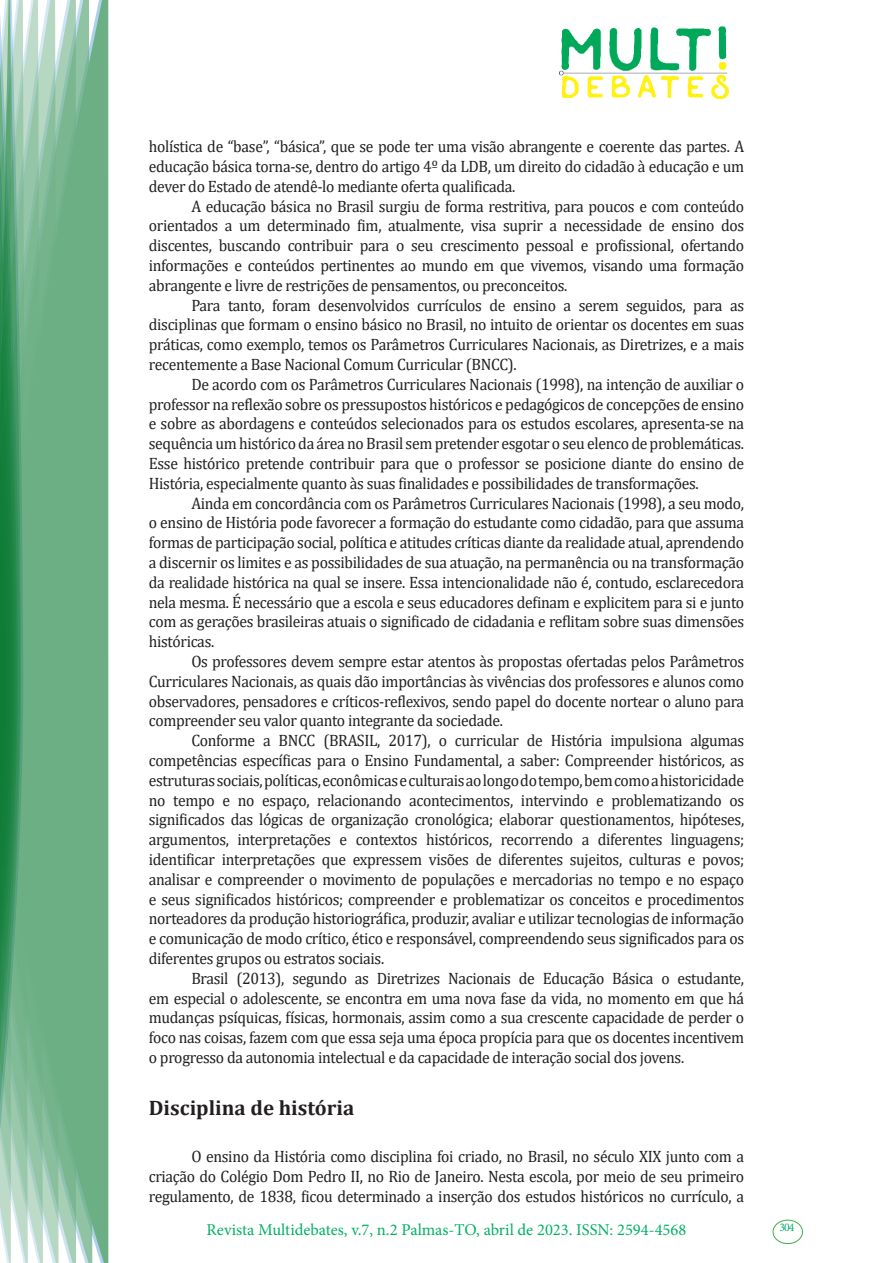
<style>
.page{position:relative;width:893px;height:1263px;background:#fff}
.page>*{position:absolute;margin:0;border:0;box-sizing:border-box;transform-origin:0 0}
.Titulo_2{font:700 21px "Cambria";color:#231f20}
.texto{font:16.5px/19.8px "Cambria";letter-spacing:-.02em;color:#231f20;text-align:justify;scale:.95 1}
.t1{font:16.5px "Minion Pro";color:#00b064}
.t2{font:11.7px "Minion Pro";color:#00b064}
</style>
<div class="page">
<img style="left:559px;top:26px;width:169px;height:72px">
<div style="left:95px;top:0;width:14px;height:1263px;background:#6caf84"></div>
<svg style="left:79px;top:0;width:16px;height:1263px;background:#71b289"></svg>
<svg style="left:62px;top:0;width:17px;height:1263px;background:#75b48c"></svg>
<svg style="left:45px;top:0;width:17px;height:1263px;background:#7cb792"></svg>
<svg style="left:30px;top:0;width:15px;height:1263px;background:#80ba96"></svg>
<svg style="left:0;top:0;width:30px;height:1263px;background:#61a97f"></svg>
<div style="left:772px;top:1219px;width:31px;height:25px;border:1px solid #40ae49;border-radius:50%"></div>
<p class="texto" style="left:149px;top:136px;width:628px">holística de “base”, “básica”, que se pode ter uma visão abrangente e coerente das partes. A educação básica torna-se, dentro do artigo 4º da LDB, um direito do cidadão à educação e um dever do Estado de atendê-lo mediante oferta qualificada.</p>
<p class="texto" style="left:149px;top:196px;width:628px;text-indent:43px">A educação básica no Brasil surgiu de forma restritiva, para poucos e com conteúdo orientados a um determinado fim, atualmente, visa suprir a necessidade de ensino dos discentes, buscando contribuir para o seu crescimento pessoal e profissional, ofertando informações e conteúdos pertinentes ao mundo em que vivemos, visando uma formação abrangente e livre de restrições de pensamentos, ou preconceitos.</p>
<p class="texto" style="left:149px;top:295px;width:628px;text-indent:43px">Para tanto, foram desenvolvidos currículos de ensino a serem seguidos, para as disciplinas que formam o ensino básico no Brasil, no intuito de orientar os docentes em suas práticas, como exemplo, temos os Parâmetros Curriculares Nacionais, as Diretrizes, e a mais recentemente a Base Nacional Comum Curricular (BNCC).</p>
<p class="texto" style="left:149px;top:374px;width:628px;text-indent:43px">De acordo com os Parâmetros Curriculares Nacionais (1998), na intenção de auxiliar o professor na reflexão sobre os pressupostos históricos e pedagógicos de concepções de ensino e sobre as abordagens e conteúdos selecionados para os estudos escolares, apresenta-se na sequência um histórico da área no Brasil sem pretender esgotar o seu elenco de problemáticas.<br>Esse histórico pretende contribuir para que o professor se posicione diante do ensino de História, especialmente quanto às suas finalidades e possibilidades de transformações.</p>
<p class="texto" style="left:149px;top:493px;width:628px;text-indent:43px">Ainda em concordância com os Parâmetros Curriculares Nacionais (1998), a seu modo, o ensino de História pode favorecer a formação do estudante como cidadão, para que assuma formas de participação social, política e atitudes críticas diante da realidade atual, aprendendo a discernir os limites e as possibilidades de sua atuação, na permanência ou na transformação da realidade histórica na qual se insere. Essa intencionalidade não é, contudo, esclarecedora nela mesma. É necessário que a escola e seus educadores definam e explicitem para si e junto com as gerações brasileiras atuais o significado de cidadania e reflitam sobre suas dimensões históricas.</p>
<p class="texto" style="left:149px;top:651px;width:628px;text-indent:43px">Os professores devem sempre estar atentos às propostas ofertadas pelos Parâmetros Curriculares Nacionais, as quais dão importâncias às vivências dos professores e alunos como observadores, pensadores e críticos-reflexivos, sendo papel do docente nortear o aluno para compreender seu valor quanto integrante da sociedade.</p>
<p class="texto" style="left:149px;top:730px;width:628px;text-indent:43px">Conforme a BNCC (BRASIL, 2017), o curricular de História impulsiona algumas competências específicas para o Ensino Fundamental, a saber: Compreender históricos, as estruturas sociais, políticas, econômicas e culturais ao longo do tempo, bem como a historicidade no tempo e no espaço, relacionando acontecimentos, intervindo e problematizando os significados das lógicas de organização cronológica; elaborar questionamentos, hipóteses, argumentos, interpretações e contextos históricos, recorrendo a diferentes linguagens; identificar interpretações que expressem visões de diferentes sujeitos, culturas e povos; analisar e compreender o movimento de populações e mercadorias no tempo e no espaço e seus significados históricos; compreender e problematizar os conceitos e procedimentos norteadores da produção historiográfica, produzir, avaliar e utilizar tecnologias de informação e comunicação de modo crítico, ético e responsável, compreendendo seus significados para os diferentes grupos ou estratos sociais.</p>
<p class="texto" style="left:149px;top:968px;width:628px;text-indent:43px">Brasil (2013), segundo as Diretrizes Nacionais de Educação Básica o estudante, em especial o adolescente, se encontra em uma nova fase da vida, no momento em que há mudanças psíquicas, físicas, hormonais, assim como a sua crescente capacidade de perder o foco nas coisas, fazem com que essa seja uma época propícia para que os docentes incentivem o progresso da autonomia intelectual e da capacidade de interação social dos jovens.</p>
<p class="Titulo_2" style="left:149px;top:1093px;width:207px">Disciplina de história</p>
<p class="texto" style="left:149px;top:1146px;width:628px;text-indent:43px">O ensino da História como disciplina foi criado, no Brasil, no século XIX junto com a criação do Colégio Dom Pedro II, no Rio de Janeiro. Nesta escola, por meio de seu primeiro regulamento, de 1838, ficou determinado a inserção dos estudos históricos no currículo, a</p>
<p class="t1" style="left:207px;top:1218px;width:481px">Revista Multidebates, v.7, n.2 Palmas-TO, abril de 2023. ISSN: 2594-4568</p>
<p class="t2" style="left:779px;top:1219px;width:16px">304</p>
</div>
